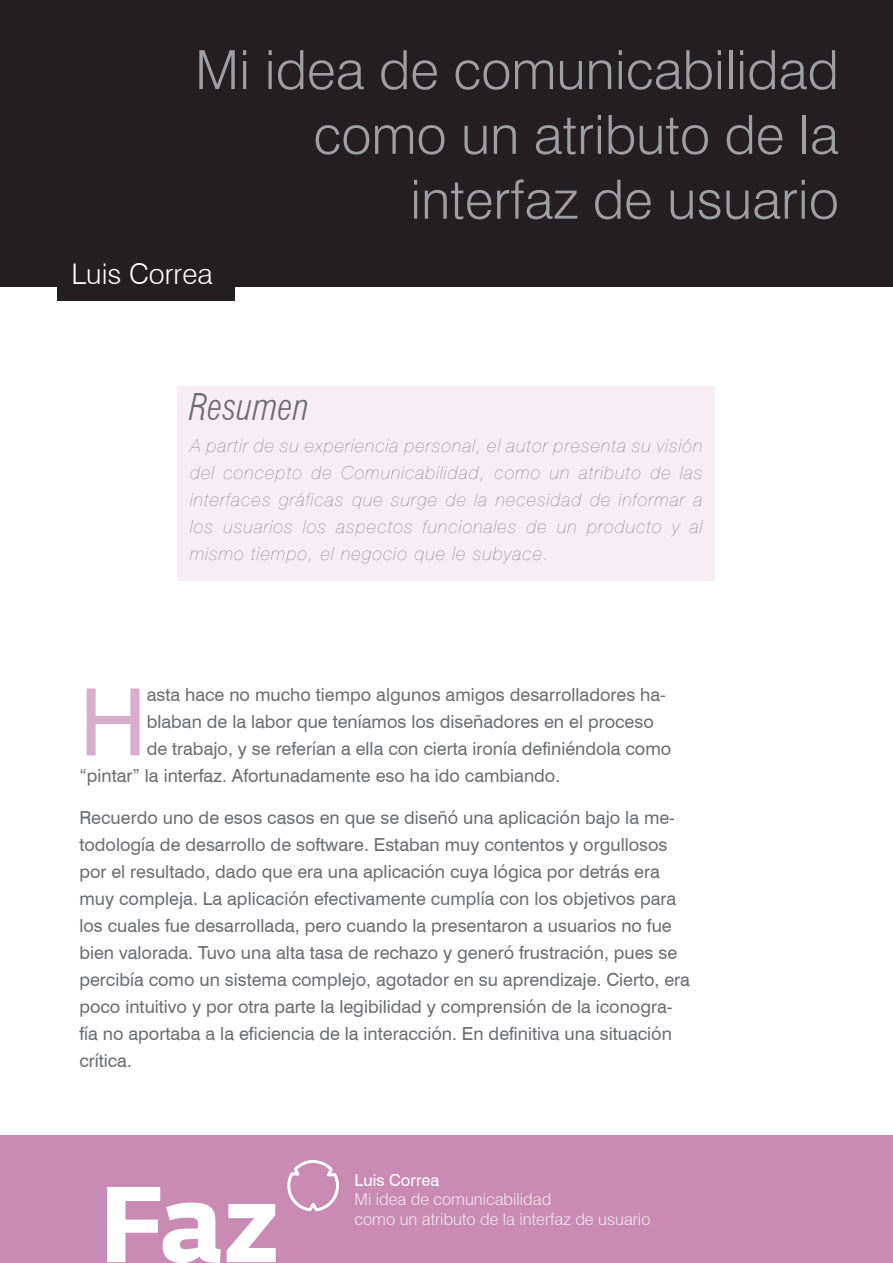
<style>
.page{position:relative;width:893px;height:1263px;background:#fff}
.page>*{position:absolute;margin:0;border:0;box-sizing:border-box;transform-origin:0 0}
.Sub-Título_de_Artícu{font:93.15px "Swiss 721 BT";color:#d9aeca}
.Título_de_Artículo{font:300 54px/64.8px "Swiss 721 BT";color:#9d9fa2;text-align:right}
.t1{font:italic 300 condensed 36px "Swiss 721 BT";color:#6c6d70}
.t2{font:300 28.5px "Swiss 721 BT";color:#fff}
.Sub-Título_de_Artícu-2{font:18px/27px "Swiss 721 BT";color:#6c6d70}
.t3{font:italic 200 18px/27px "Helvetica Neue";letter-spacing:.075em;color:#6c6d70;text-align:justify}
.Texto{font:300 16.5px "Swiss 721 BT";color:#f4e8f0}
.Texto-2{font:16.5px "Swiss 721 BT";color:#fff}
</style>
<div class="page">
<div style="left:0;top:1135px;width:893px;height:128px;background:#c98bb4"></div>
<svg style="left:107px;top:1187px;width:114px;height:76px"></svg>
<svg style="left:227px;top:1204px;width:49px;height:58px"></svg>
<svg style="left:287px;top:1160px;width:52px;height:52px"></svg>
<div style="left:0;top:0;width:893px;height:286px;background:#231f20"></div>
<div style="left:57px;top:269px;width:178px;height:32px;background:#231f20"></div>
<div style="left:178px;top:386px;width:537px;height:195px;background:#f7eef4"></div>
<p class="Título_de_Artículo" style="left:195px;top:37px;width:645px">Mi idea de comunicabilidad</p>
<p class="Título_de_Artículo" style="left:313px;top:102px;width:527px">como un atributo de la interfaz de usuario</p>
<p class="t2" style="left:71px;top:257px;width:143px">Luis Correa</p>
<p class="t1" style="left:189px;top:386px;width:121px">Resumen</p>
<p class="t3" style="left:190px;top:432px;width:513px">A partir de su experiencia personal, el autor presenta su visión del concepto de Comunicabilidad, como un atributo de las interfaces gráficas que surge de la necesidad de informar a los usuarios los aspectos funcionales de un producto y al mismo tiempo, el negocio que le subyace.</p>
<p class="Sub-Título_de_Artícu" style="left:79px;top:666px;width:69px">H</p>
<p class="Sub-Título_de_Artícu-2" style="left:147px;top:681px;width:521px">asta hace no mucho tiempo algunos amigos desarrolladores ha-</p>
<p class="Sub-Título_de_Artícu-2" style="left:147px;top:708px;width:509px">blaban de la labor que teníamos los diseñadores en el proceso</p>
<p class="Sub-Título_de_Artícu-2" style="left:147px;top:735px;width:526px">de trabajo, y se referían a ella con cierta ironía definiéndola como</p>
<p class="Sub-Título_de_Artícu-2" style="left:79px;top:762px;width:482px">“pintar” la interfaz. Afortunadamente eso ha ido cambiando.</p>
<p class="Sub-Título_de_Artícu-2" style="left:79px;top:804px;width:612px">Recuerdo uno de esos casos en que se diseñó una aplicación bajo la me&shy;todología de desarrollo de software. Estaban muy contentos y orgullosos por el resultado, dado que era una aplicación cuya lógica por detrás era muy compleja. La aplicación efectivamente cumplía con los objetivos para los cuales fue desarrollada, pero cuando la presentaron a usuarios no fue bien valorada. Tuvo una alta tasa de rechazo y generó frustración, pues se percibía como un sistema complejo, agotador en su aprendizaje. Cierto, era poco intuitivo y por otra parte la legibilidad y comprensión de la iconogra&shy;fía no aportaba a la eficiencia de la interacción. En definitiva una situación crítica.</p>
<p class="Texto-2" style="left:355px;top:1169px;width:86px">Luis Correa</p>
<p class="Texto" style="left:355px;top:1189px;width:198px">Mi idea de comunicabilidad</p>
<p class="Texto" style="left:355px;top:1209px;width:297px">como un atributo de la interfaz de usuario</p>
</div>
